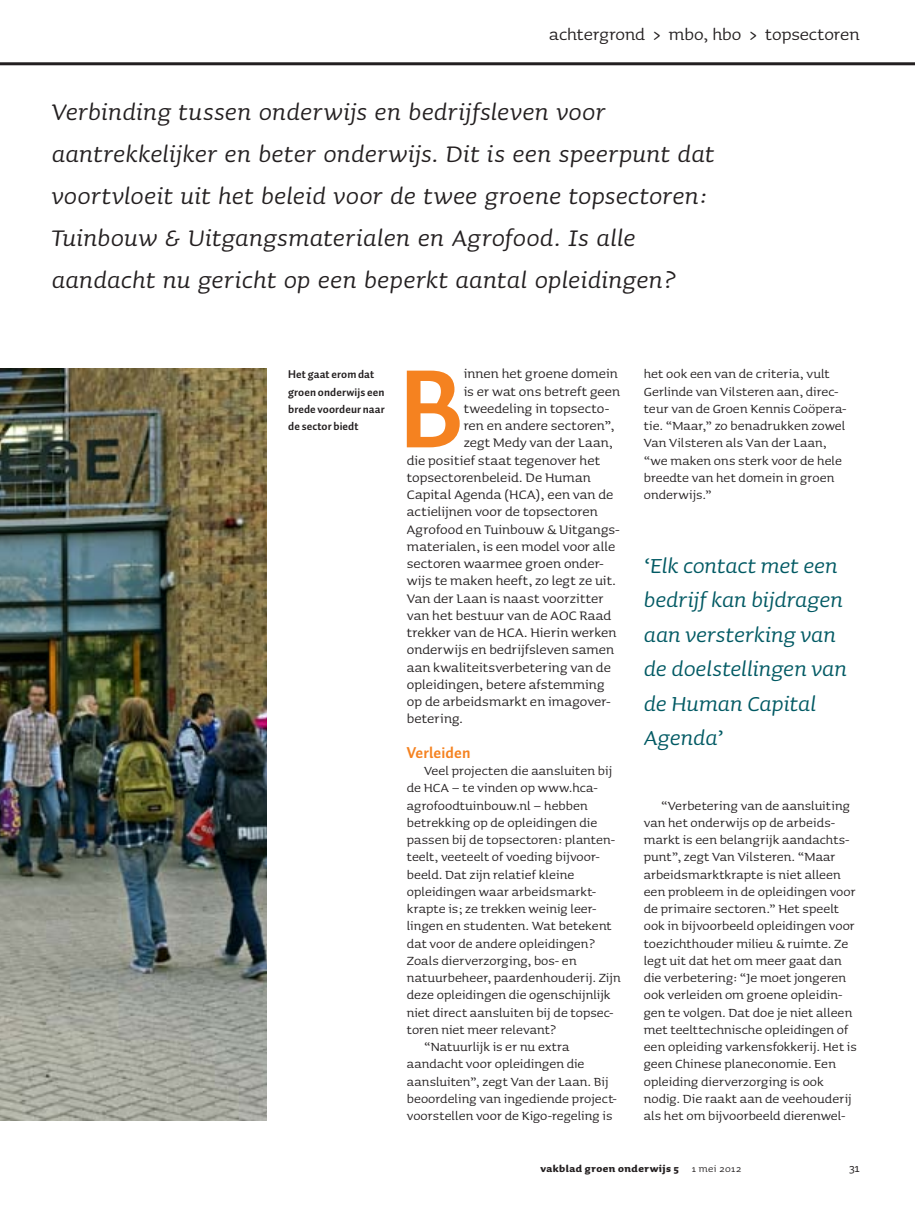
<style>
.page{position:relative;width:915px;height:1212px;background:#fff}
.page>*{position:absolute;margin:0;border:0;box-sizing:border-box;transform-origin:0 0}
.t1{font:700 111.15px "Auto 1";color:#f58220}
.t2{font:italic 30px/42px "Sauna";letter-spacing:.01em;color:#231f20}
.t3{font:italic 27px/34.5px "Sauna";color:#005963}
.t4{font:21px "Sauna";color:#231f20}
.t5{font:16.5px "Sauna";letter-spacing:.005em;color:#231f20}
.t6{font:15.75px/17.2px "Sauna";letter-spacing:.005em;color:#231f20}
.t7{font:700 15.75px "Auto 1";letter-spacing:.005em;color:#f58220}
.t8{font:15px "Sauna";color:#231f20}
.t9{font:700 12px "Sauna";letter-spacing:.04em;color:#231f20}
.t10{font:700 11.25px/17.2px "Auto 1";letter-spacing:.01em;color:#231f20}
.s1{font-weight:400}
</style>
<div class="page">
<img style="left:0;top:369px;width:267px;height:751px">
<hr style="left:0;top:62px;width:914px;height:3px;background:#231f20">
<h3 class="t4" style="left:549px;top:23px;width:312px">achtergrond &gt; mbo, hbo &gt; topsectoren</h3>
<p class="t2" style="left:52px;top:90px;width:664px">Verbinding tussen onderwijs en bedrijfsleven voor aantrekkelijker en beter onderwijs. Dit is een speerpunt dat voortvloeit uit het beleid voor de twee groene topsectoren:<br>Tuinbouw &amp; Uitgangsmaterialen en Agrofood. Is alle aandacht nu gericht op een beperkt aantal opleidingen?</p>
<p class="t10" style="left:288px;top:366px;width:98px">Het gaat erom dat groen onderwijs een brede voordeur naar de sector biedt</p>
<h1 class="t1" style="left:399px;top:339px;width:66px">B</h1>
<p class="t5" style="left:463px;top:365px;width:156px">innen het groene domein</p>
<p class="t5" style="left:463px;top:382px;width:158px">is er wat ons betreft geen</p>
<p class="t5" style="left:463px;top:399px;width:147px">tweedeling in topsecto-</p>
<p class="t5" style="left:463px;top:417px;width:152px">ren en andere sectoren”,</p>
<p class="t5" style="left:463px;top:434px;width:151px">zegt Medy van der Laan,</p>
<p class="t5" style="left:406px;top:451px;width:195px">die positief staat tegenover het</p>
<p class="t5" style="left:406px;top:468px;width:185px">topsectorenbeleid. De Human</p>
<p class="t5" style="left:406px;top:486px;width:208px">Capital Agenda (HCA), een van de</p>
<p class="t5" style="left:406px;top:503px;width:192px">actielijnen voor de topsectoren</p>
<p class="t5" style="left:406px;top:520px;width:214px">Agrofood en Tuinbouw &amp; Uitgangs-</p>
<p class="t5" style="left:406px;top:537px;width:210px">materialen, is een model voor alle</p>
<p class="t5" style="left:406px;top:555px;width:198px">sectoren waarmee groen onder-</p>
<p class="t5" style="left:406px;top:572px;width:210px">wijs te maken heeft, zo legt ze uit.</p>
<p class="t5" style="left:406px;top:589px;width:198px">Van der Laan is naast voorzitter</p>
<p class="t5" style="left:406px;top:606px;width:206px">van het bestuur van de AOC Raad</p>
<p class="t5" style="left:406px;top:624px;width:211px">trekker van de HCA. Hierin werken</p>
<p class="t5" style="left:406px;top:641px;width:209px">onderwijs en bedrijfsleven samen</p>
<p class="t5" style="left:406px;top:658px;width:205px">aan kwaliteitsverbetering van de</p>
<p class="t5" style="left:406px;top:675px;width:199px">opleidingen, betere afstemming</p>
<p class="t5" style="left:406px;top:693px;width:205px">op de arbeidsmarkt en imagover-</p>
<p class="t5" style="left:406px;top:710px;width:58px">betering.</p>
<p class="t7" style="left:406px;top:742px;width:65px">Verleiden</p>
<p class="t6" style="left:424px;top:762px;width:190px">Veel projecten die aansluiten bij</p>
<p class="t6" style="left:406px;top:779px;width:192px">de HCA – te vinden op www.hca-</p>
<p class="t6" style="left:406px;top:797px;width:182px">agrofoodtuinbouw.nl – hebben</p>
<p class="t6" style="left:406px;top:814px;width:192px">betrekking op de opleidingen die</p>
<p class="t6" style="left:406px;top:831px;width:210px">passen bij de topsectoren: planten-</p>
<p class="t6" style="left:406px;top:848px;width:194px">teelt, veeteelt of voeding bijvoor-</p>
<p class="t6" style="left:406px;top:866px;width:169px">beeld. Dat zijn relatief kleine</p>
<p class="t6" style="left:406px;top:883px;width:191px">opleidingen waar arbeidsmarkt-</p>
<p class="t6" style="left:406px;top:900px;width:191px">krapte is; ze trekken weinig leer-</p>
<p class="t6" style="left:406px;top:917px;width:206px">lingen en studenten. Wat betekent</p>
<p class="t6" style="left:406px;top:935px;width:190px">dat voor de andere opleidingen?</p>
<p class="t6" style="left:406px;top:952px;width:171px">Zoals dierverzorging, bos- en</p>
<p class="t6" style="left:406px;top:969px;width:215px">natuurbeheer, paardenhouderij. Zijn</p>
<p class="t6" style="left:406px;top:986px;width:205px">deze opleidingen die ogenschijnlijk</p>
<p class="t6" style="left:406px;top:1004px;width:208px">niet direct aansluiten bij de topsec-</p>
<p class="t6" style="left:406px;top:1021px;width:151px">toren niet meer relevant?</p>
<p class="t6" style="left:424px;top:1038px;width:147px">“Natuurlijk is er nu extra</p>
<p class="t6" style="left:406px;top:1055px;width:179px">aandacht voor opleidingen die</p>
<p class="t6" style="left:406px;top:1073px;width:203px">aansluiten”, zegt Van der Laan. Bij</p>
<p class="t6" style="left:406px;top:1090px;width:212px">beoordeling van ingediende project-</p>
<p class="t6" style="left:406px;top:1107px;width:207px">voorstellen voor de Kigo-regeling is</p>
<p class="t6" style="left:643px;top:365px;width:204px">het ook een van de criteria, vult<br>Gerlinde van Vilsteren aan, direc&shy;teur van de Groen Kennis Coöpera&shy;tie. “Maar,” zo benadrukken zowel<br>Van Vilsteren als Van der Laan, “we maken ons sterk voor de hele breedte van het domein in groen onderwijs.”</p>
<h3 class="t3" style="left:643px;top:547px;width:204px">‘Elk contact met een bedrijf kan bijdragen aan versterking van de doelstellingen van de Human Capital<br>Agenda’</h3>
<p class="t6" style="left:643px;top:797px;width:214px;text-indent:17px">“Verbetering van de aansluiting van het onderwijs op de arbeids&shy;markt is een belangrijk aandachts&shy;punt”, zegt Van Vilsteren. “Maar arbeidsmarktkrapte is niet alleen een probleem in de opleidingen voor de primaire sectoren.” Het speelt ook in bijvoorbeeld opleidingen voor toezichthouder milieu &amp; ruimte. Ze legt uit dat het om meer gaat dan die verbetering: “Je moet jongeren ook verleiden om groene opleidin&shy;gen te volgen. Dat doe je niet alleen met teelttechnische opleidingen of een opleiding varkensfokkerij. Het is geen Chinese planeconomie. Een opleiding dierverzorging is ook nodig. Die raakt aan de veehouderij als het om bijvoorbeeld dierenwel-</p>
<p class="t9" style="left:540px;top:1162px;width:202px">vakblad groen onderwijs 5 <span class="s1">1 mei 2012</span></p>
<p class="t8" style="left:848px;top:1160px;width:12px">31</p>
</div>
